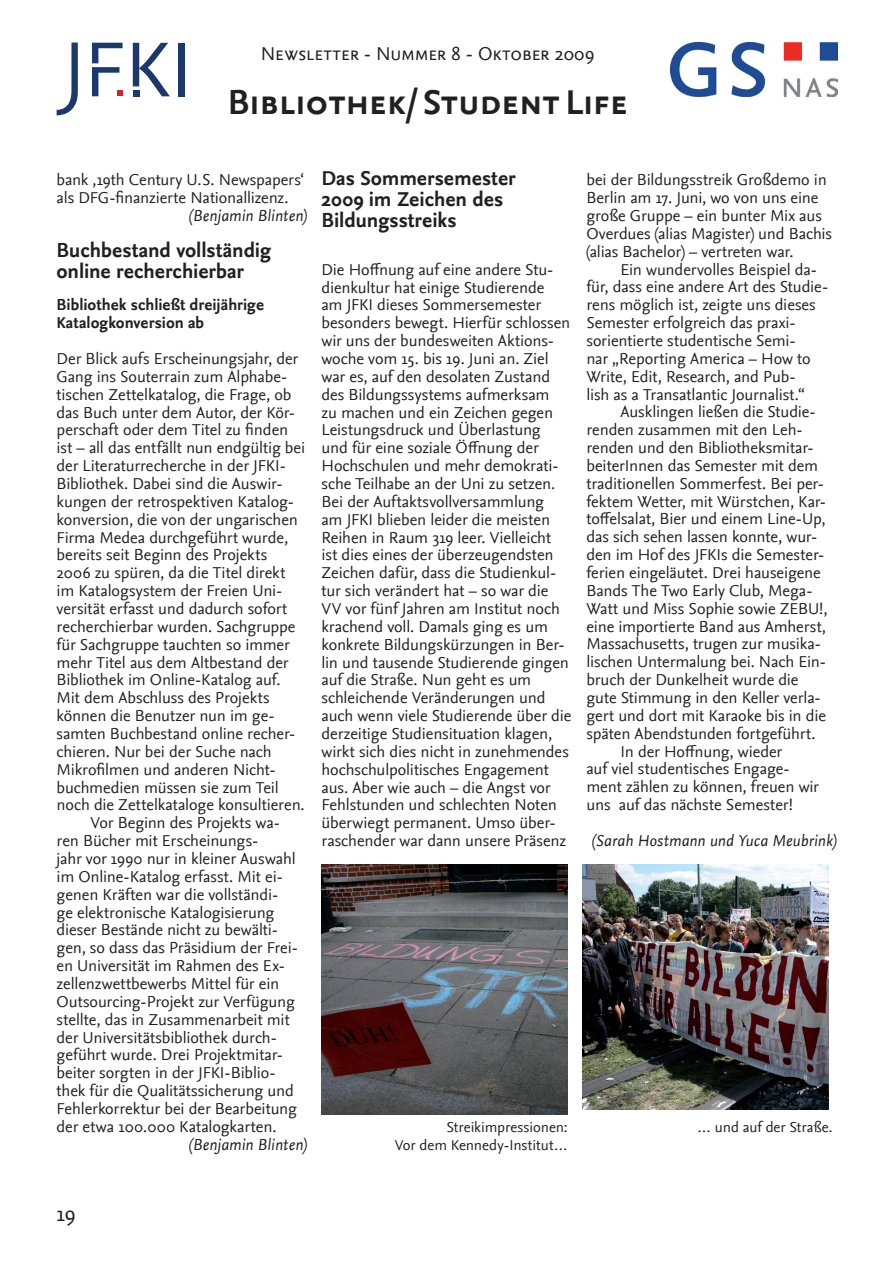
<style>
.page{position:relative;width:893px;height:1263px;background:#fff}
.page>*{position:absolute;margin:0;border:0;box-sizing:border-box;transform-origin:0 0}
.t1{font:81.3px "Nexus Sans";color:#1c396d}
.t2{font:36px "Nexus Sans Bold SC";letter-spacing:-.01em;color:#231f20}
.t3{font:22.5px "Nexus Sans";color:#231f20}
.t4{font:700 21px/21px "Nexus Sans";letter-spacing:-.005em;color:#231f20}
.t5{font:19.5px "Nexus Sans Regular SC";letter-spacing:-.01em;color:#231f20}
.t6{font:16.5px/17.9px "Nexus Sans";letter-spacing:-.005em;color:#231f20}
.t7{font:italic 16.5px "Nexus Sans";color:#231f20}
.t8{font:700 16.5px/17.9px "Nexus Sans";color:#231f20}
.t9{font:15px/17.9px "Nexus Sans";color:#231f20;text-align:right}
</style>
<div class="page">
<img style="left:671px;top:43px;width:166px;height:53px">
<svg style="left:133px;top:43px;width:37px;height:53px"></svg>
<svg style="left:92px;top:43px;width:31px;height:53px"></svg>
<div style="left:179px;top:43px;width:6px;height:53px;background:#1c396d"></div>
<img style="left:322px;top:864px;width:246px;height:250px">
<img style="left:583px;top:864px;width:245px;height:245px">
<h1 class="t1" style="left:62px;top:23px;width:25px">J</h1>
<p class="t5" style="left:261px;top:43px;width:335px">Newsletter - Nummer 8 - Oktober 2009</p>
<h2 class="t2" style="left:228px;top:82px;width:402px">Bibliothek/ Student Life</h2>
<p class="t6" style="left:57px;top:171px;width:249px">bank ‚19th Century U.S. Newspapers‘ als DFG-finanzierte Nationallizenz.</p>
<p class="t7" style="left:189px;top:206px;width:119px">(Benjamin Blinten)</p>
<p class="t4" style="left:57px;top:240px;width:216px">Buchbestand vollständig online recherchierbar</p>
<p class="t8" style="left:57px;top:296px;width:209px">Bibliothek schließt dreijährige<br>Katalogkonversion ab</p>
<p class="t6" style="left:57px;top:350px;width:243px">Der Blick aufs Erscheinungsjahr, der</p>
<p class="t6" style="left:57px;top:368px;width:232px">Gang ins Souterrain zum Alphabe-</p>
<p class="t6" style="left:57px;top:386px;width:236px">tischen Zettelkatalog, die Frage, ob</p>
<p class="t6" style="left:57px;top:403px;width:240px">das Buch unter dem Autor, der Kör-</p>
<p class="t6" style="left:57px;top:421px;width:233px">perschaft oder dem Titel zu finden</p>
<p class="t6" style="left:57px;top:439px;width:250px">ist – all das entfällt nun endgültig bei</p>
<p class="t6" style="left:57px;top:457px;width:231px">der Literaturrecherche in der JFKI-</p>
<p class="t6" style="left:57px;top:475px;width:227px">Bibliothek. Dabei sind die Auswir-</p>
<p class="t6" style="left:57px;top:493px;width:239px">kungen der retrospektiven Katalog-</p>
<p class="t6" style="left:57px;top:510px;width:243px">konversion, die von der ungarischen</p>
<p class="t6" style="left:57px;top:528px;width:233px">Firma Medea durchgeführt wurde,</p>
<p class="t6" style="left:57px;top:546px;width:212px">bereits seit Beginn des Projekts</p>
<p class="t6" style="left:57px;top:564px;width:230px">2006 zu spüren, da die Titel direkt</p>
<p class="t6" style="left:57px;top:582px;width:227px">im Katalogsystem der Freien Uni-</p>
<p class="t6" style="left:57px;top:600px;width:232px">versität erfasst und dadurch sofort</p>
<p class="t6" style="left:57px;top:618px;width:240px">recherchierbar wurden. Sachgruppe</p>
<p class="t6" style="left:57px;top:635px;width:235px">für Sachgruppe tauchten so immer</p>
<p class="t6" style="left:57px;top:653px;width:234px">mehr Titel aus dem Altbestand der</p>
<p class="t6" style="left:57px;top:671px;width:225px">Bibliothek im Online-Katalog auf.</p>
<p class="t6" style="left:57px;top:689px;width:215px">Mit dem Abschluss des Projekts</p>
<p class="t6" style="left:57px;top:707px;width:220px">können die Benutzer nun im ge-</p>
<p class="t6" style="left:57px;top:725px;width:240px">samten Buchbestand online recher-</p>
<p class="t6" style="left:57px;top:743px;width:217px">chieren. Nur bei der Suche nach</p>
<p class="t6" style="left:57px;top:760px;width:221px">Mikrofilmen und anderen Nicht-</p>
<p class="t6" style="left:57px;top:778px;width:224px">buchmedien müssen sie zum Teil</p>
<p class="t6" style="left:57px;top:796px;width:250px">noch die Zettelkataloge konsultieren.</p>
<p class="t6" style="left:91px;top:814px;width:191px">Vor Beginn des Projekts wa-</p>
<p class="t6" style="left:57px;top:832px;width:203px">ren Bücher mit Erscheinungs-</p>
<p class="t6" style="left:57px;top:850px;width:241px">jahr vor 1990 nur in kleiner Auswahl</p>
<p class="t6" style="left:57px;top:868px;width:228px">im Online-Katalog erfasst. Mit ei-</p>
<p class="t6" style="left:57px;top:885px;width:223px">genen Kräften war die vollständi-</p>
<p class="t6" style="left:57px;top:903px;width:219px">ge elektronische Katalogisierung</p>
<p class="t6" style="left:57px;top:921px;width:223px">dieser Bestände nicht zu bewälti-</p>
<p class="t6" style="left:57px;top:939px;width:243px">gen, so dass das Präsidium der Frei-</p>
<p class="t6" style="left:57px;top:957px;width:230px">en Universität im Rahmen des Ex-</p>
<p class="t6" style="left:57px;top:975px;width:224px">zellenzwettbewerbs Mittel für ein</p>
<p class="t6" style="left:57px;top:993px;width:240px">Outsourcing-Projekt zur Verfügung</p>
<p class="t6" style="left:57px;top:1010px;width:235px">stellte, das in Zusammenarbeit mit</p>
<p class="t6" style="left:57px;top:1028px;width:222px">der Universitätsbibliothek durch-</p>
<p class="t6" style="left:57px;top:1046px;width:228px">geführt wurde. Drei Projektmitar-</p>
<p class="t6" style="left:57px;top:1064px;width:221px">beiter sorgten in der JFKI-Biblio-</p>
<p class="t6" style="left:57px;top:1082px;width:239px">thek für die Qualitätssicherung und</p>
<p class="t6" style="left:57px;top:1100px;width:242px">Fehlerkorrektur bei der Bearbeitung</p>
<p class="t6" style="left:57px;top:1118px;width:221px">der etwa 100.000 Katalogkarten.</p>
<p class="t7" style="left:189px;top:1135px;width:119px">(Benjamin Blinten)</p>
<p class="t4" style="left:321px;top:168px;width:196px">Das Sommersemester<br>2009 im Zeichen des<br>Bildungsstreiks</p>
<p class="t6" style="left:321px;top:261px;width:251px">Die Hoffnung auf eine andere Stu&shy;dienkultur hat einige Studierende<br>am JFKI dieses Sommersemester besonders bewegt. Hierfür schlossen wir uns der bundesweiten Aktions&shy;woche vom 15. bis 19. Juni an. Ziel war es, auf den desolaten Zustand des Bildungssystems aufmerksam<br>zu machen und ein Zeichen gegen Leistungsdruck und Überlastung<br>und für eine soziale Öffnung der Hochschulen und mehr demokrati&shy;sche Teilhabe an der Uni zu setzen.<br>Bei der Auftaktsvollversammlung<br>am JFKI blieben leider die meisten Reihen in Raum 319 leer. Vielleicht<br>ist dies eines der überzeugendsten Zeichen dafür, dass die Studienkul&shy;tur sich verändert hat – so war die VV vor fünf Jahren am Institut noch krachend voll. Damals ging es um konkrete Bildungskürzungen in Ber&shy;lin und tausende Studierende gingen auf die Straße. Nun geht es um schleichende Veränderungen und auch wenn viele Studierende über die derzeitige Studiensituation klagen, wirkt sich dies nicht in zunehmendes hochschulpolitisches Engagement aus. Aber wie auch – die Angst vor Fehlstunden und schlechten Noten überwiegt permanent. Umso über&shy;raschender war dann unsere Präsenz</p>
<p class="t6" style="left:586px;top:171px;width:247px">bei der Bildungsstreik Großdemo in Berlin am 17. Juni, wo von uns eine große Gruppe – ein bunter Mix aus Overdues (alias Magister) und Bachis (alias Bachelor) – vertreten war.</p>
<p class="t6" style="left:586px;top:260px;width:243px;text-indent:34px">Ein wundervolles Beispiel da&shy;für, dass eine andere Art des Studie&shy;rens möglich ist, zeigte uns dieses Semester erfolgreich das praxi&shy;sorientierte studentische Semi-<br>nar „Reporting America – How to Write, Edit, Research, and Pub-<br>lish as a Transatlantic Journalist.“</p>
<p class="t6" style="left:620px;top:403px;width:197px">Ausklingen ließen die Studie-</p>
<p class="t6" style="left:586px;top:421px;width:218px">renden zusammen mit den Leh-</p>
<p class="t6" style="left:586px;top:439px;width:229px">renden und den Bibliotheksmitar-</p>
<p class="t6" style="left:586px;top:457px;width:233px">beiterInnen das Semester mit dem</p>
<p class="t6" style="left:586px;top:475px;width:239px">traditionellen Sommerfest. Bei per-</p>
<p class="t6" style="left:586px;top:492px;width:241px">fektem Wetter, mit Würstchen, Kar-</p>
<p class="t6" style="left:586px;top:510px;width:241px">toffelsalat, Bier und einem Line-Up,</p>
<p class="t6" style="left:586px;top:528px;width:232px">das sich sehen lassen konnte, wur-</p>
<p class="t6" style="left:586px;top:546px;width:239px">den im Hof des JFKIs die Semester-</p>
<p class="t6" style="left:586px;top:564px;width:236px">ferien eingeläutet. Drei hauseigene</p>
<p class="t6" style="left:586px;top:582px;width:228px">Bands The Two Early Club, Mega-</p>
<p class="t6" style="left:586px;top:600px;width:243px">Watt und Miss Sophie sowie ZEBU!,</p>
<p class="t6" style="left:586px;top:617px;width:241px">eine importierte Band aus Amherst,</p>
<p class="t6" style="left:586px;top:635px;width:236px">Massachusetts, trugen zur musika-</p>
<p class="t6" style="left:586px;top:653px;width:241px">lischen Untermalung bei. Nach Ein-</p>
<p class="t6" style="left:586px;top:671px;width:214px">bruch der Dunkelheit wurde die</p>
<p class="t6" style="left:586px;top:689px;width:236px">gute Stimmung in den Keller verla-</p>
<p class="t6" style="left:586px;top:707px;width:241px">gert und dort mit Karaoke bis in die</p>
<p class="t6" style="left:586px;top:725px;width:231px">späten Abendstunden fortgeführt.</p>
<p class="t6" style="left:620px;top:742px;width:163px">In der Hoffnung, wieder</p>
<p class="t6" style="left:586px;top:760px;width:205px">auf viel studentisches Engage-</p>
<p class="t6" style="left:586px;top:778px;width:234px">ment zählen zu können, freuen wir</p>
<p class="t6" style="left:586px;top:796px;width:208px">uns auf das nächste Semester!</p>
<p class="t7" style="left:592px;top:831px;width:246px">(Sarah Hostmann und Yuca Meubrink)</p>
<p class="t9" style="left:395px;top:1118px;width:175px">Streikimpressionen:<br>Vor dem Kennedy-Institut…</p>
<p class="t9" style="left:697px;top:1118px;width:137px">… und auf der Straße.</p>
<h3 class="t3" style="left:57px;top:1201px;width:21px">19</h3>
</div>
